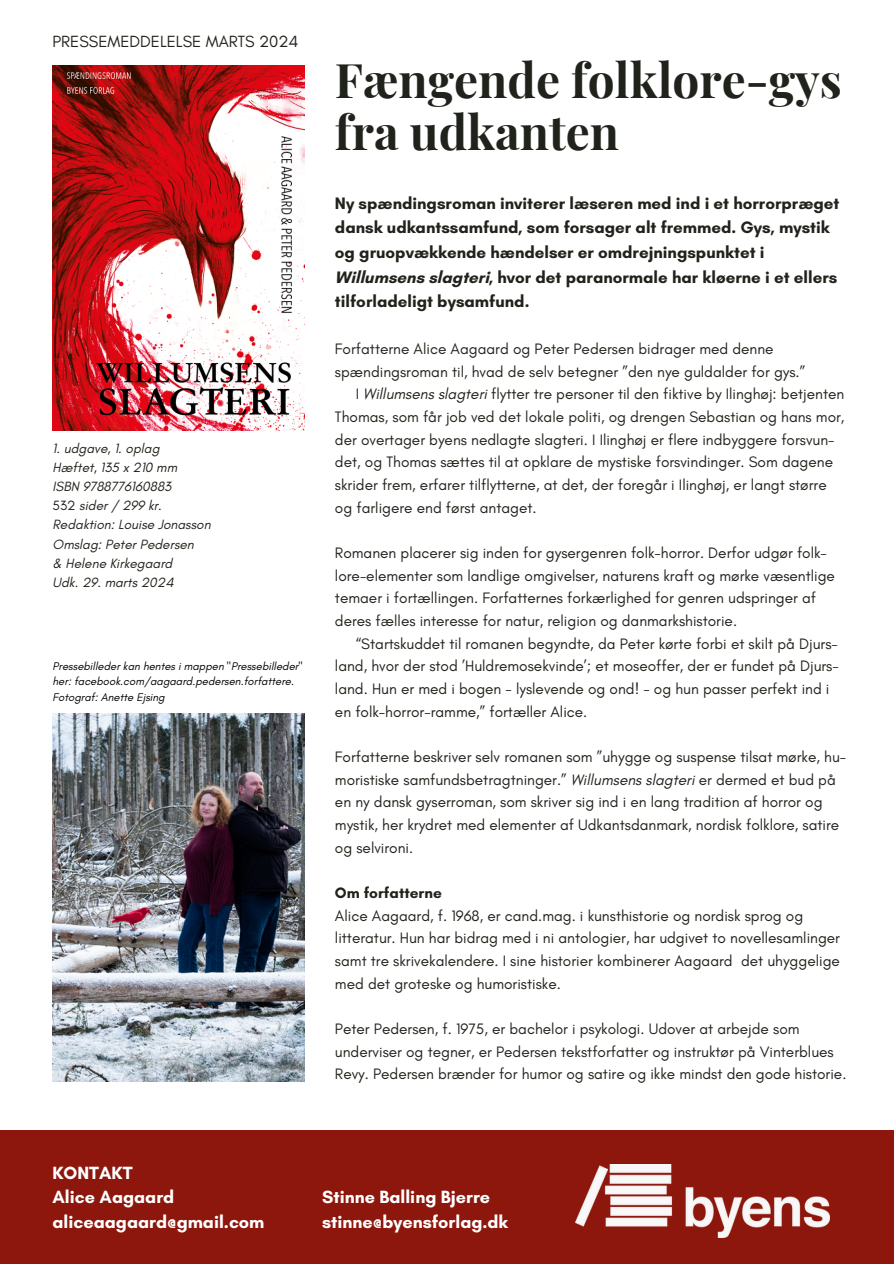
<style>
.page{position:relative;width:894px;height:1264px;background:#fff}
.page>*{position:absolute;margin:0;border:0;box-sizing:border-box;transform-origin:0 0}
.t1{font:700 47.7px/51.8px "Playfair Display";color:#20231b}
.t2{font:700 18px/24.8px "Glacial Indifference";color:#fff}
.t3{font:700 16.95px/24.8px "Glacial Indifference";color:#20231b}
.t4{font:16.5px "Glacial Indifference";color:#20231b}
.t5{font:15.45px/22.6px "Glacial Indifference";color:#20231b}
.t6{font:italic 13.65px/19.2px "Glacial Indifference";color:#20231b}
.t7{font:italic 11.25px/15.1px "Glacial Indifference";color:#000}
.s1{font-style:normal}
.s2{font-style:italic}
.s3{font-weight:700}
</style>
<div class="page">
<img style="left:53px;top:66px;width:252px;height:364px">
<div style="left:0;top:1129px;width:893px;height:134px;background:#8d170d"></div>
<img style="left:575px;top:1164px;width:254px;height:73px">
<img style="left:53px;top:713px;width:252px;height:368px">
<h5 class="t4" style="left:53px;top:31px;width:247px">PRESSEMEDDELELSE MARTS 2024</h5>
<p class="t6" style="left:53px;top:438px;width:160px">1. udgave, 1. oplag<br>Hæftet, 135 x 210 mm<br>ISBN 9788776160883<br><span class="s1">532</span> sider / 299 kr.<br>Redaktion: Louise Jonasson<br>Omslag: Peter Pedersen<br>&amp; Helene Kirkegaard<br>Udk. 29. marts 2024</p>
<h3 class="t7" style="left:53px;top:658px;width:251px">Pressebilleder kan hentes i mappen "Pressebilleder" her: facebook.com/aagaard.pedersen.forfattere.<br>Fotograf: Anette Ejsing</h3>
<h4 class="t1" style="left:335px;top:52px;width:508px">Fængende folklore-gys fra udkanten</h4>
<h1 class="t3" style="left:335px;top:190px;width:506px">Ny spændingsroman inviterer læseren med ind i et horrorpræget dansk udkantssamfund, som forsager alt fremmed. Gys, mystik og gruopvækkende hændelser er omdrejningspunktet i Willumsens slagteri, hvor det paranormale har kløerne i et ellers tilforladeligt bysamfund.</h1>
<h3 class="t5" style="left:335px;top:337px;width:440px">Forfatterne Alice Aagaard og Peter Pedersen bidrager med denne</h3>
<h3 class="t5" style="left:335px;top:360px;width:471px">spændingsroman til, hvad de selv betegner ”den nye guldalder for gys.”</h3>
<h3 class="t5" style="left:355px;top:382px;width:490px">I <span class="s2">Willumsens slagteri</span> flytter tre personer til den fiktive by Ilinghøj: betjenten</h3>
<h3 class="t5" style="left:335px;top:405px;width:511px">Thomas, som får job ved det lokale politi, og drengen Sebastian og hans mor,</h3>
<h3 class="t5" style="left:335px;top:428px;width:501px">der overtager byens nedlagte slagteri. I Ilinghøj er flere indbyggere forsvun-</h3>
<h3 class="t5" style="left:335px;top:450px;width:499px">det, og Thomas sættes til at opklare de mystiske forsvindinger. Som dagene</h3>
<h3 class="t5" style="left:335px;top:473px;width:493px">skrider frem, erfarer tilflytterne, at det, der foregår i Ilinghøj, er langt større</h3>
<h3 class="t5" style="left:335px;top:496px;width:203px">og farligere end først antaget.</h3>
<h4 class="t5" style="left:335px;top:541px;width:493px">Romanen placerer sig inden for gysergenren folk-horror. Derfor udgør folk-</h4>
<h4 class="t5" style="left:335px;top:564px;width:501px">lore-elementer som landlige omgivelser, naturens kraft og mørke væsentlige</h4>
<h4 class="t5" style="left:335px;top:586px;width:482px">temaer i fortællingen. Forfatternes forkærlighed for genren udspringer af</h4>
<h4 class="t5" style="left:335px;top:609px;width:403px">deres fælles interesse for natur, religion og danmarkshistorie.</h4>
<h4 class="t5" style="left:355px;top:631px;width:483px">“Startskuddet til romanen begyndte, da Peter kørte forbi et skilt på Djurs-</h4>
<h4 class="t5" style="left:335px;top:654px;width:505px">land, hvor der stod ’Huldremosekvinde’; et moseoffer, der er fundet på Djurs-</h4>
<h4 class="t5" style="left:335px;top:677px;width:496px">land. Hun er med i bogen - lyslevende og ond! - og hun passer perfekt ind i</h4>
<h4 class="t5" style="left:335px;top:699px;width:254px">en folk-horror-ramme,” fortæller Alice.</h4>
<h4 class="t5" style="left:335px;top:745px;width:512px">Forfatterne beskriver selv romanen som ”uhygge og suspense tilsat mørke, hu&shy;moristiske samfundsbetragtninger.” <span class="s2">Willumsens slagteri</span> er dermed et bud på en ny dansk gyserroman, som skriver sig ind i en lang tradition af horror og mystik, her krydret med elementer af Udkantsdanmark, nordisk folklore, satire og selvironi.</h4>
<h4 class="t5" style="left:335px;top:881px;width:506px"><span class="s3">Om forfatterne<br></span>Alice Aagaard, f. 1968, er cand.mag. i kunsthistorie og nordisk sprog og litteratur. Hun har bidrag med i ni antologier, har udgivet to novellesamlinger samt tre skrivekalendere. I sine historier kombinerer Aagaard det uhyggelige med det groteske og humoristiske.</h4>
<h4 class="t5" style="left:335px;top:1017px;width:513px">Peter Pedersen, f. 1975, er bachelor i psykologi. Udover at arbejde som underviser og tegner, er Pedersen tekstforfatter og instruktør på Vinterblues<br>Revy. Pedersen brænder for humor og satire og ikke mindst den gode historie.</h4>
<h3 class="t2" style="left:53px;top:1159px;width:213px">KONTAKT<br>Alice Aagaard aliceaagaard@gmail.com</h3>
<p class="t2" style="left:322px;top:1184px;width:187px">Stinne Balling Bjerre stinne@byensforlag.dk</p>
</div>
